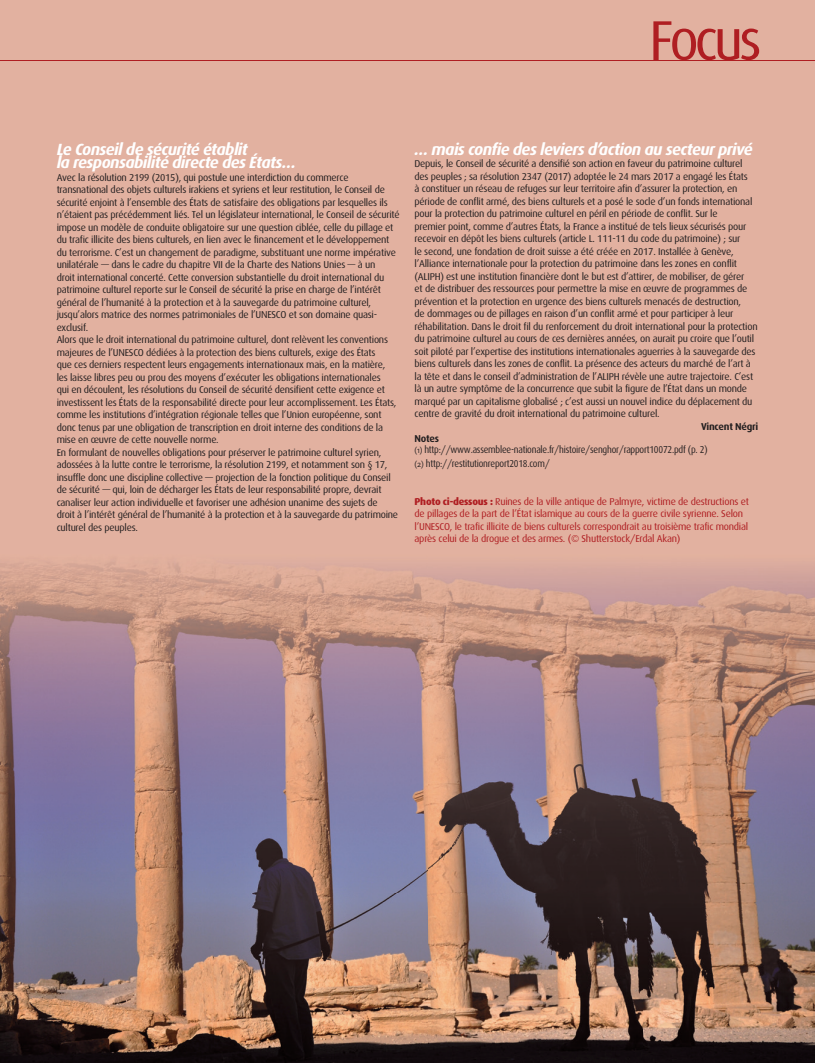
<style>
.page{position:relative;width:815px;height:1063px;background:#e2b1a0}
.page>*{position:absolute;margin:0;border:0;box-sizing:border-box;transform-origin:0 0}
.t1{font:56.62px "Dax";letter-spacing:-.075em;color:#af1e22}
.t2{font:italic 700 16.25px/13.8px "Dax";letter-spacing:-.035em;color:#fff}
.t3{font:10px/12.5px "Dax";letter-spacing:-.025em;color:#231f20}
.t4{font:10px/12.5px "Dax";letter-spacing:-.025em;color:#af1e22}
.t5{font:10px/10.4px "Dax";letter-spacing:-.025em;color:#231f20;scale:.9 1}
.t6{font:700 10px "Dax";letter-spacing:-.025em;color:#231f20}
.s1{font-weight:700}
.s2{font-family:"Kievit";font-size:8.75px}
.s3{font-weight:800}
</style>
<div class="page">
<hr style="left:0;top:60px;width:815px;height:1px;background:#af1e22">
<img style="left:0;top:562px;width:815px;height:501px">
<h1 class="t1" style="left:649px;top:9px;width:114px">Focus</h1>
<h2 class="t2" style="left:57px;top:142px;width:241px">Le Conseil de sécurité établit<br>la responsabilité directe des États…</h2>
<p class="t3" style="left:57px;top:171px;width:345px">Avec la résolution 2199 (2015), qui postule une interdiction du commerce transnational des objets culturels irakiens et syriens et leur restitution, le Conseil de sécurité enjoint à l’ensemble des États de satisfaire des obligations par lesquelles ils n’étaient pas précédemment liés. Tel un législateur international, le Conseil de sécurité impose un modèle de conduite obligatoire sur une question ciblée, celle du pillage et du trafic illicite des biens culturels, en lien avec le financement et le développement du terrorisme. C’est un changement de paradigme, substituant une norme impérative unilatérale — dans le cadre du chapitre VII de la Charte des Nations Unies — à un<br>droit international concerté. Cette conversion substantielle du droit international du patrimoine culturel reporte sur le Conseil de sécurité la prise en charge de l’intérêt général de l’humanité à la protection et à la sauvegarde du patrimoine culturel, jusqu’alors matrice des normes patrimoniales de l’UNESCO et son domaine quasi&shy;exclusif.<br>Alors que le droit international du patrimoine culturel, dont relèvent les conventions majeures de l’UNESCO dédiées à la protection des biens culturels, exige des États<br>que ces derniers respectent leurs engagements internationaux mais, en la matière,<br>les laisse libres peu ou prou des moyens d’exécuter les obligations internationales<br>qui en découlent, les résolutions du Conseil de sécurité densifient cette exigence et investissent les États de la responsabilité directe pour leur accomplissement. Les États, comme les institutions d’intégration régionale telles que l’Union européenne, sont donc tenus par une obligation de transcription en droit interne des conditions de la mise en œuvre de cette nouvelle norme.<br>En formulant de nouvelles obligations pour préserver le patrimoine culturel syrien, adossées à la lutte contre le terrorisme, la résolution 2199, et notamment son § 17, insuffle donc une discipline collective — projection de la fonction politique du Conseil de sécurité — qui, loin de décharger les États de leur responsabilité propre, devrait canaliser leur action individuelle et favoriser une adhésion unanime des sujets de<br>droit à l’intérêt général de l’humanité à la protection et à la sauvegarde du patrimoine culturel des peuples.</p>
<h2 class="t2" style="left:415px;top:142px;width:340px">… mais confie des leviers d’action au secteur privé</h2>
<p class="t3" style="left:415px;top:158px;width:345px">Depuis, le Conseil de sécurité a densifié son action en faveur du patrimoine culturel des peuples ; sa résolution 2347 (2017) adoptée le 24 mars 2017 a engagé les États<br>à constituer un réseau de refuges sur leur territoire afin d’assurer la protection, en période de conflit armé, des biens culturels et a posé le socle d’un fonds international pour la protection du patrimoine culturel en péril en période de conflit. Sur le<br>premier point, comme d’autres États, la France a institué de tels lieux sécurisés pour recevoir en dépôt les biens culturels (article L. 111-11 du code du patrimoine) ; sur<br>le second, une fondation de droit suisse a été créée en 2017. Installée à Genève, l’Alliance internationale pour la protection du patrimoine dans les zones en conflit (ALIPH) est une institution financière dont le but est d’attirer, de mobiliser, de gérer<br>et de distribuer des ressources pour permettre la mise en œuvre de programmes de prévention et la protection en urgence des biens culturels menacés de destruction,<br>de dommages ou de pillages en raison d’un conflit armé et pour participer à leur réhabilitation. Dans le droit fil du renforcement du droit international pour la protection du patrimoine culturel au cours de ces dernières années, on aurait pu croire que l’outil soit piloté par l’expertise des institutions internationales aguerries à la sauvegarde des biens culturels dans les zones de conflit. La présence des acteurs du marché de l’art à la tête et dans le conseil d’administration de l’ALIPH révèle une autre trajectoire. C’est là un autre symptôme de la concurrence que subit la figure de l’État dans un monde marqué par un capitalisme globalisé ; c’est aussi un nouvel indice du déplacement du centre de gravité du droit international du patrimoine culturel.</p>
<p class="t6" style="left:701px;top:421px;width:59px">Vincent Négri</p>
<p class="t5" style="left:415px;top:434px;width:327px"><span class="s1">Notes<br></span><span class="s2">(1)</span> http://www.assemblee-nationale.fr/histoire/senghor/rapport10072.pdf (p. 2)</p>
<p class="t5" style="left:415px;top:458px;width:152px"><span class="s2">(2)</span> http://restitutionreport2018.com/</p>
<p class="t4" style="left:415px;top:495px;width:336px"><span class="s3">Photo ci-dessous :</span> Ruines de la ville antique de Palmyre, victime de destructions et de pillages de la part de l’État islamique au cours de la guerre civile syrienne. Selon l’UNESCO, le trafic illicite de biens culturels correspondrait au troisième trafic mondial après celui de la drogue et des armes. (© Shutterstock/Erdal Akan)</p>
</div>
